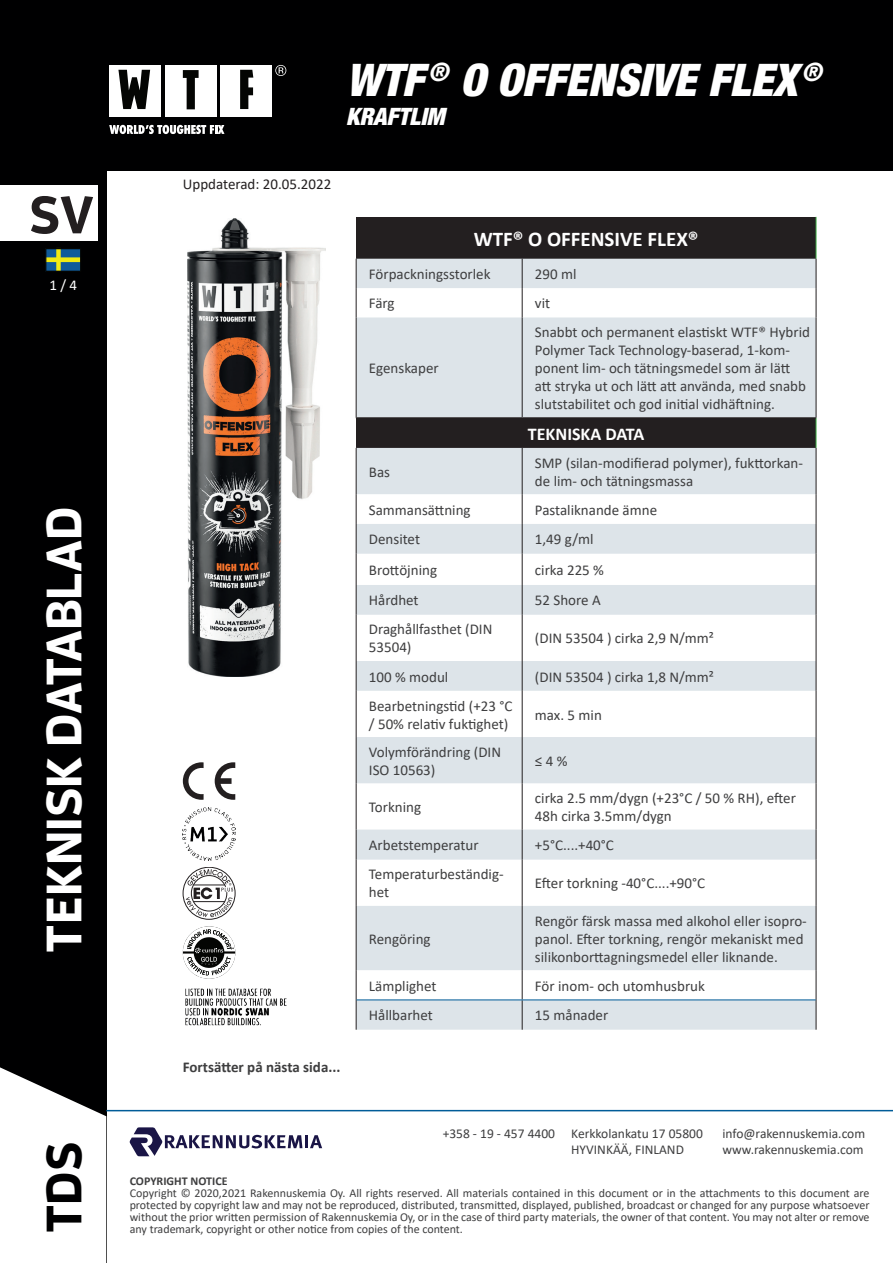
<style>
.page{position:relative;width:893px;height:1263px;background:#fff}
.page>*{position:absolute;margin:0;border:0;box-sizing:border-box;transform-origin:0 0}
.t1{font:700 52.5px "Enzo OT";color:#231f20}
.t2{font:700 49.5px "Enzo OT";color:#fff}
.t3{font:700 49.5px "Enzo OT";color:#000001}
.t4{font:italic 900 condensed 45px "Helvetica Neue LT Std";color:#fff}
.t5{font:italic 900 condensed 24px "Helvetica Neue LT Std";color:#fff}
.t6{font:700 21px "Calibri";color:#fff}
.t7{font:700 18px "Calibri";color:#fff}
.t8{font:15px/18px "Calibri";color:#3e3e3f}
.t9{font:700 15px "Calibri";color:#3e3e3f}
.t10{font:15px "Calibri";color:#231f20}
.t11{font:15px "Calibri";color:#fff}
.t12{font:13.5px/16.2px "Calibri";color:#3e3e3f}
.t13{font:12px/12px "Calibri";color:#3e3e3f;text-align:justify}
.t14{font:700 12px "Calibri";color:#3e3e3f}
</style>
<div class="page">
<div style="left:0;top:0;width:893px;height:170px;background:#000001"></div>
<div style="left:0;top:170px;width:106px;height:1093px;background:#000001"></div>
<svg style="left:0;top:1067px;width:106px;height:196px"></svg>
<div style="left:0;top:186px;width:98px;height:55px;background:#fff"></div>
<div style="left:165px;top:65px;width:51px;height:51px;background:#fff"></div>
<svg style="left:183px;top:70px;width:16px;height:39px"></svg>
<div style="left:109px;top:65px;width:52px;height:51px;background:#fff"></div>
<svg style="left:118px;top:70px;width:32px;height:39px"></svg>
<div style="left:220px;top:65px;width:52px;height:51px;background:#fff"></div>
<svg style="left:240px;top:70px;width:13px;height:39px"></svg>
<svg style="left:275px;top:65px;width:11px;height:11px"></svg>
<svg style="left:109px;top:125px;width:115px;height:9px"></svg>
<hr style="left:106px;top:1110px;width:787px;height:1px;background:#005c98">
<svg style="left:129px;top:1127px;width:193px;height:29px"></svg>
<svg style="left:45px;top:248px;width:36px;height:24px"></svg>
<img style="left:188px;top:218px;width:138px;height:459px">
<div style="left:356px;top:418px;width:460px;height:30px;background:#231f20"></div>
<svg style="left:357px;top:448px;width:459px;height:582px;fill:#dde4e9"></svg>
<hr style="left:816px;top:418px;width:1px;height:30px;background:#40ae49">
<hr style="left:356px;top:448px;width:1px;height:46px;background:#231f20">
<hr style="left:522px;top:448px;width:1px;height:46px;background:#231f20">
<hr style="left:816px;top:448px;width:1px;height:46px;background:#231f20">
<hr style="left:356px;top:494px;width:1px;height:30px;background:#231f20">
<hr style="left:522px;top:494px;width:1px;height:30px;background:#231f20">
<hr style="left:816px;top:494px;width:1px;height:30px;background:#231f20">
<hr style="left:356px;top:524px;width:1px;height:30px;background:#231f20">
<hr style="left:522px;top:524px;width:1px;height:30px;background:#231f20">
<hr style="left:816px;top:524px;width:1px;height:30px;background:#231f20">
<hr style="left:356px;top:554px;width:1px;height:31px;background:#231f20">
<hr style="left:522px;top:554px;width:1px;height:31px;background:#231f20">
<hr style="left:816px;top:554px;width:1px;height:31px;background:#231f20">
<hr style="left:356px;top:585px;width:1px;height:30px;background:#231f20">
<hr style="left:522px;top:585px;width:1px;height:30px;background:#231f20">
<hr style="left:816px;top:585px;width:1px;height:30px;background:#231f20">
<hr style="left:356px;top:615px;width:1px;height:46px;background:#231f20">
<hr style="left:522px;top:615px;width:1px;height:46px;background:#231f20">
<hr style="left:816px;top:615px;width:1px;height:46px;background:#231f20">
<hr style="left:356px;top:661px;width:1px;height:30px;background:#231f20">
<hr style="left:522px;top:661px;width:1px;height:30px;background:#231f20">
<hr style="left:816px;top:661px;width:1px;height:30px;background:#231f20">
<hr style="left:356px;top:691px;width:1px;height:46px;background:#231f20">
<hr style="left:522px;top:691px;width:1px;height:46px;background:#231f20">
<hr style="left:816px;top:691px;width:1px;height:46px;background:#231f20">
<hr style="left:356px;top:737px;width:1px;height:46px;background:#231f20">
<hr style="left:522px;top:737px;width:1px;height:46px;background:#231f20">
<hr style="left:816px;top:737px;width:1px;height:46px;background:#231f20">
<hr style="left:356px;top:783px;width:1px;height:46px;background:#231f20">
<hr style="left:522px;top:783px;width:1px;height:46px;background:#231f20">
<hr style="left:816px;top:783px;width:1px;height:46px;background:#231f20">
<hr style="left:356px;top:829px;width:1px;height:31px;background:#231f20">
<hr style="left:522px;top:829px;width:1px;height:31px;background:#231f20">
<hr style="left:816px;top:829px;width:1px;height:31px;background:#231f20">
<hr style="left:356px;top:860px;width:1px;height:46px;background:#231f20">
<hr style="left:522px;top:860px;width:1px;height:46px;background:#231f20">
<hr style="left:816px;top:860px;width:1px;height:46px;background:#231f20">
<hr style="left:356px;top:906px;width:1px;height:64px;background:#231f20">
<hr style="left:522px;top:906px;width:1px;height:64px;background:#231f20">
<hr style="left:816px;top:906px;width:1px;height:64px;background:#231f20">
<hr style="left:356px;top:970px;width:1px;height:30px;background:#231f20">
<svg style="left:522px;top:970px;width:1px;height:29px"></svg>
<hr style="left:816px;top:970px;width:1px;height:30px;background:#231f20">
<hr style="left:356px;top:1000px;width:1px;height:30px;background:#231f20">
<hr style="left:522px;top:1000px;width:1px;height:30px;background:#231f20">
<hr style="left:816px;top:1000px;width:1px;height:30px;background:#231f20">
<hr style="left:356px;top:999px;width:166px;height:1px;background:#005c98">
<hr style="left:522px;top:999px;width:294px;height:1px;background:#005c98">
<div style="left:356px;top:217px;width:460px;height:42px;background:#231f20"></div>
<svg style="left:357px;top:259px;width:459px;height:158px;fill:#dde4e9"></svg>
<hr style="left:816px;top:217px;width:1px;height:42px;background:#40ae49">
<svg style="left:356px;top:259px;width:1px;height:58px"></svg>
<svg style="left:522px;top:259px;width:1px;height:58px"></svg>
<svg style="left:816px;top:259px;width:1px;height:58px"></svg>
<hr style="left:356px;top:317px;width:1px;height:100px;background:#231f20">
<hr style="left:522px;top:317px;width:1px;height:100px;background:#231f20">
<hr style="left:816px;top:317px;width:1px;height:100px;background:#231f20">
<hr style="left:356px;top:417px;width:166px;height:1px;background:#231f20">
<hr style="left:522px;top:417px;width:294px;height:1px;background:#231f20">
<img style="left:185px;top:988px;width:102px;height:38px">
<img style="left:183px;top:808px;width:52px;height:52px">
<svg style="left:183px;top:867px;width:52px;height:52px"></svg>
<svg style="left:183px;top:926px;width:52px;height:53px"></svg>
<svg style="left:215px;top:762px;width:20px;height:38px"></svg>
<svg style="left:183px;top:762px;width:21px;height:38px"></svg>
<h1 class="t1" style="left:29px;top:182px;width:66px">SV</h1>
<p class="t11" style="left:49px;top:275px;width:29px">1 / 4</p>
<h2 class="t2" style="left:33px;top:952px;width:448px;rotate:-90deg">TEKNISK DATABLAD</h2>
<h2 class="t3" style="left:33px;top:1233px;width:93px;rotate:-90deg">TDS</h2>
<h3 class="t4" style="left:346px;top:52px;width:477px">WTF <sup>®</sup> O OFFENSIVE FLEX <sup>®</sup></h3>
<h3 class="t5" style="left:346px;top:101px;width:100px">KRAFTLIM</h3>
<p class="t10" style="left:183px;top:173px;width:150px">Uppdaterad: 20.05.2022</p>
<h3 class="t6" style="left:474px;top:224px;width:226px">WTF® O OFFENSIVE FLEX®</h3>
<p class="t8" style="left:369px;top:265px;width:123px">Förpackningsstorlek</p>
<p class="t8" style="left:535px;top:265px;width:43px">290 ml</p>
<p class="t8" style="left:369px;top:294px;width:27px">Färg</p>
<p class="t8" style="left:535px;top:294px;width:17px">vit</p>
<p class="t8" style="left:369px;top:359px;width:71px">Egenskaper</p>
<p class="t8" style="left:535px;top:323px;width:277px">Snabbt och permanent elastiskt WTF® Hybrid Polymer Tack Technology-baserad, 1-kom&shy;ponent lim- och tätningsmedel som är lätt att stryka ut och lätt att använda, med snabb slutstabilitet och god initial vidhäftning.</p>
<p class="t7" style="left:528px;top:421px;width:118px">TEKNISKA DATA</p>
<p class="t8" style="left:369px;top:462px;width:23px">Bas</p>
<p class="t8" style="left:535px;top:453px;width:270px">SMP (silan-modifierad polymer), fukttorkan&shy;de lim- och tätningsmassa</p>
<p class="t8" style="left:369px;top:500px;width:103px">Sammansättning</p>
<p class="t8" style="left:535px;top:500px;width:124px">Pastaliknande ämne</p>
<p class="t8" style="left:369px;top:530px;width:53px">Densitet</p>
<p class="t8" style="left:535px;top:530px;width:60px">1,49 g/ml</p>
<p class="t8" style="left:369px;top:561px;width:70px">Brottöjning</p>
<p class="t8" style="left:535px;top:561px;width:71px">cirka 225 %</p>
<p class="t8" style="left:369px;top:591px;width:51px">Hårdhet</p>
<p class="t8" style="left:535px;top:591px;width:67px">52 Shore A</p>
<p class="t8" style="left:369px;top:620px;width:125px">Draghållfasthet (DIN<br>53504)</p>
<p class="t8" style="left:535px;top:629px;width:180px">(DIN 53504 ) cirka 2,9 N/mm²</p>
<p class="t8" style="left:369px;top:667px;width:81px">100 % modul</p>
<p class="t8" style="left:535px;top:667px;width:180px">(DIN 53504 ) cirka 1,8 N/mm²</p>
<p class="t8" style="left:369px;top:696px;width:145px">Bearbetningstid (+23 °C / 50% relativ fuktighet)</p>
<p class="t8" style="left:535px;top:705px;width:68px">max. 5 min</p>
<p class="t8" style="left:369px;top:742px;width:134px">Volymförändring (DIN<br>ISO 10563)</p>
<p class="t8" style="left:535px;top:751px;width:34px">≤ 4 %</p>
<p class="t8" style="left:369px;top:798px;width:54px">Torkning</p>
<p class="t8" style="left:535px;top:789px;width:262px">cirka 2.5 mm/dygn (+23°C / 50 % RH), efter<br>48h cirka 3.5mm/dygn</p>
<p class="t8" style="left:369px;top:836px;width:111px">Arbetstemperatur</p>
<p class="t8" style="left:535px;top:836px;width:81px">+5°C....+40°C</p>
<p class="t8" style="left:369px;top:865px;width:136px">Temperaturbeständig&shy;het</p>
<p class="t8" style="left:535px;top:874px;width:172px">Efter torkning -40°C....+90°C</p>
<p class="t8" style="left:369px;top:929px;width:63px">Rengöring</p>
<p class="t8" style="left:535px;top:911px;width:273px">Rengör färsk massa med alkohol eller isopro&shy;panol. Efter torkning, rengör mekaniskt med silikonborttagningsmedel eller liknande.</p>
<p class="t8" style="left:369px;top:976px;width:69px">Lämplighet</p>
<p class="t8" style="left:535px;top:976px;width:172px">För inom- och utomhusbruk</p>
<p class="t8" style="left:369px;top:1006px;width:65px">Hållbarhet</p>
<p class="t8" style="left:535px;top:1006px;width:75px">15 månader</p>
<p class="t9" style="left:183px;top:1056px;width:159px">Fortsätter på nästa sida...</p>
<p class="t12" style="left:443px;top:1125px;width:114px">+358 - 19 - 457 4400</p>
<p class="t12" style="left:571px;top:1125px;width:133px">Kerkkolankatu 17 05800<br>HYVINKÄÄ, FINLAND</p>
<p class="t12" style="left:722px;top:1125px;width:144px">info@rakennuskemia.com www.rakennuskemia.com</p>
<p class="t14" style="left:130px;top:1173px;width:99px">COPYRIGHT NOTICE</p>
<p class="t13" style="left:130px;top:1187px;width:741px">Copyright © 2020,2021 Rakennuskemia Oy. All rights reserved. All materials contained in this document or in the attachments to this document are protected by copyright law and may not be reproduced, distributed, transmitted, displayed, published, broadcast or changed for any purpose whatsoever without the prior written permission of Rakennuskemia Oy, or in the case of third party materials, the owner of that content. You may not alter or remove any trademark, copyright or other notice from copies of the content.</p>
</div>
